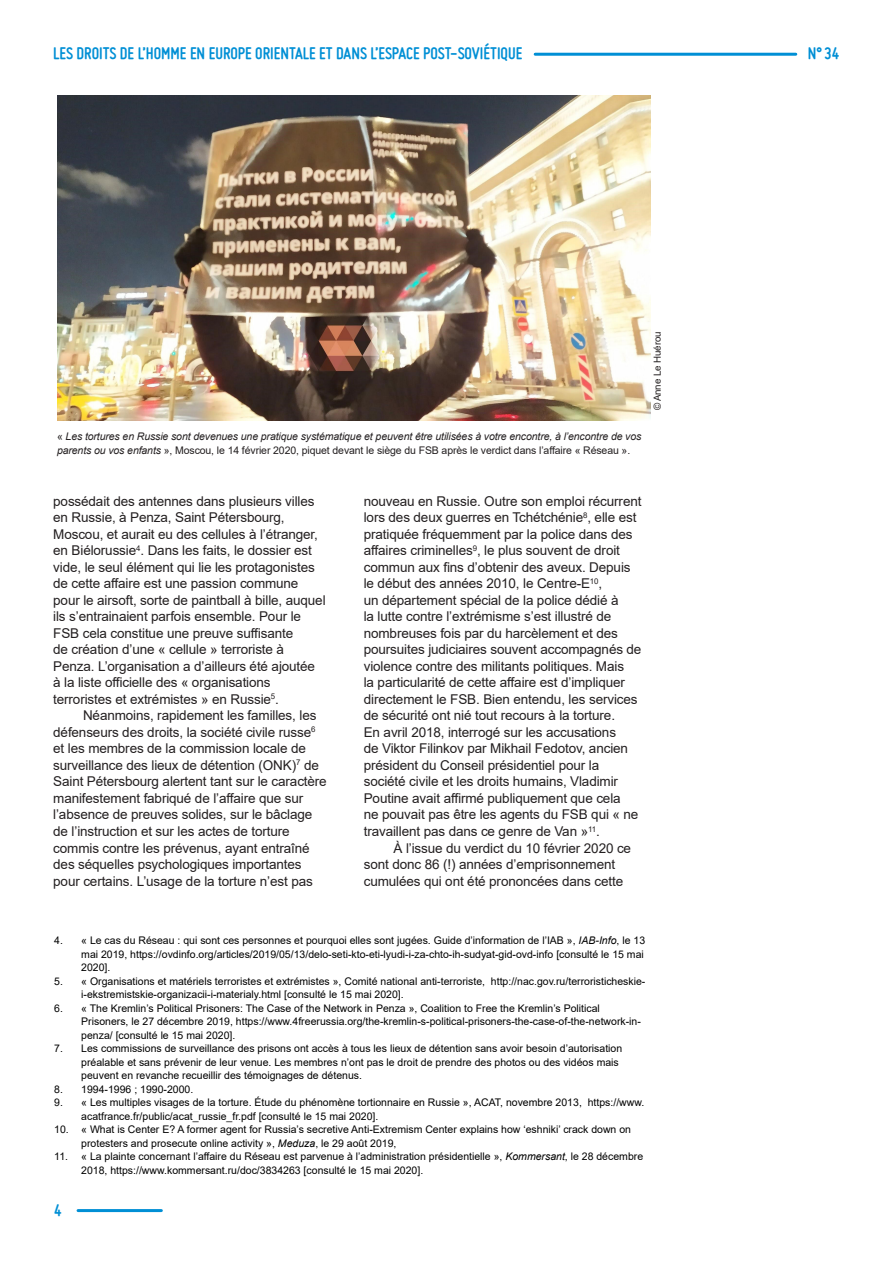
<style>
.page{position:relative;width:893px;height:1263px;background:#fff}
.page>*{position:absolute;margin:0;border:0;box-sizing:border-box;transform-origin:0 0}
.t1{font:700 18px "Miso";color:#008fd5}
._05Texte2{font:13.5px/16.5px "Arial";letter-spacing:-.01em;color:#231f20}
._11Notes{font:10.5px/13.5px "Arial";color:#000}
._12Légendes{font:italic 10.5px/13.5px "Arial";letter-spacing:-.01em;color:#231f20}
.t2{font:9.75px "Arial";letter-spacing:-.01em;color:#231f20}
.s1{font-style:normal}
.s2{font-style:italic}
</style>
<div class="page">
<hr style="left:535px;top:53px;width:261px;height:3px;background:#008fd5">
<hr style="left:78px;top:1209px;width:83px;height:3px;background:#008fd5">
<img style="left:57px;top:96px;width:594px;height:324px">
<h1 class="t1" style="left:53px;top:43px;width:471px">LES DROITS DE L’HOMME EN EUROPE ORIENTALE ET DANS L’ESPACE POST-SOVIÉTIQUE</h1>
<h1 class="t1" style="left:808px;top:43px;width:33px">N° 34</h1>
<p class="_12Légendes" style="left:57px;top:430px;width:586px"><span class="s1">«</span> Les tortures en Russie sont devenues une pratique systématique et peuvent être utilisées à votre encontre, à l’encontre de vos parents ou vos enfants <span class="s1">», Moscou, le 14 février 2020, piquet devant le siège du FSB après le verdict dans l’affaire « Réseau ».</span></p>
<p class="t2" style="left:651px;top:410px;width:80px;rotate:-90deg">© Anne Le Huérou</p>
<p class="_05Texte2" style="left:53px;top:493px;width:274px">possédait des antennes dans plusieurs villes en Russie, à Penza, Saint Pétersbourg, Moscou, et aurait eu des cellules à l’étranger, en Biélorussie<sup>4</sup>. Dans les faits, le dossier est vide, le seul élément qui lie les protagonistes de cette affaire est une passion commune pour le airsoft, sorte de paintball à bille, auquel ils s’entrainaient parfois ensemble. Pour le FSB cela constitue une preuve suffisante<br>de création d’une « cellule » terroriste à Penza. L’organisation a d’ailleurs été ajoutée à la liste officielle des « organisations terroristes et extrémistes » en Russie<sup>5</sup>.</p>
<p class="_05Texte2" style="left:53px;top:707px;width:275px;text-indent:30px">Néanmoins, rapidement les familles, les défenseurs des droits, la société civile russe<sup>6 </sup>et les membres de la commission locale de surveillance des lieux de détention (ONK)<sup>7</sup> de Saint Pétersbourg alertent tant sur le caractère manifestement fabriqué de l’affaire que sur l’absence de preuves solides, sur le bâclage de l’instruction et sur les actes de torture commis contre les prévenus, ayant entraîné des séquelles psychologiques importantes pour certains. L’usage de la torture n’est pas</p>
<p class="_05Texte2" style="left:364px;top:493px;width:279px">nouveau en Russie. Outre son emploi récurrent lors des deux guerres en Tchétchénie<sup>8</sup>, elle est pratiquée fréquemment par la police dans des affaires criminelles<sup>9</sup>, le plus souvent de droit commun aux fins d’obtenir des aveux. Depuis le début des années 2010, le Centre-E<sup>10</sup>,<br>un département spécial de la police dédié à<br>la lutte contre l’extrémisme s’est illustré de nombreuses fois par du harcèlement et des poursuites judiciaires souvent accompagnés de violence contre des militants politiques. Mais<br>la particularité de cette affaire est d’impliquer directement le FSB. Bien entendu, les services de sécurité ont nié tout recours à la torture.<br>En avril 2018, interrogé sur les accusations<br>de Viktor Filinkov par Mikhail Fedotov, ancien président du Conseil présidentiel pour la société civile et les droits humains, Vladimir Poutine avait affirmé publiquement que cela<br>ne pouvait pas être les agents du FSB qui « ne travaillent pas dans ce genre de Van »<sup>11</sup>.</p>
<p class="_05Texte2" style="left:364px;top:839px;width:269px;text-indent:30px">À l’issue du verdict du 10 février 2020 ce sont donc 86 (!) années d’emprisonnement cumulées qui ont été prononcées dans cette</p>
<p class="_11Notes" style="left:81px;top:934px;width:565px;text-indent:-27px">4. « Le cas du Réseau : qui sont ces personnes et pourquoi elles sont jugées. Guide d’information de l’IAB », <span class="s2">IAB-Info</span>, le 13 mai 2019, https://ovdinfo.org/articles/2019/05/13/delo-seti-kto-eti-lyudi-i-za-chto-ih-sudyat-gid-ovd-info [consulté le 15 mai<br>2020].</p>
<p class="_11Notes" style="left:81px;top:974px;width:566px;text-indent:-27px">5. « Organisations et matériels terroristes et extrémistes », Comité national anti-terroriste, http://nac.gov.ru/terroristicheskie&shy;i-ekstremistskie-organizacii-i-materialy.html [consulté le 15 mai 2020].</p>
<p class="_11Notes" style="left:81px;top:1001px;width:561px;text-indent:-27px">6. « The Kremlin’s Political Prisoners: The Case of the Network in Penza », Coalition to Free the Kremlin’s Political<br>Prisoners, le 27 décembre 2019, https://www.4freerussia.org/the-kremlin-s-political-prisoners-the-case-of-the-network-in&shy;penza/ [consulté le 15 mai 2020].</p>
<p class="_11Notes" style="left:81px;top:1042px;width:542px;text-indent:-27px">7. Les commissions de surveillance des prisons ont accès à tous les lieux de détention sans avoir besoin d’autorisation préalable et sans prévenir de leur venue. Les membres n’ont pas le droit de prendre des photos ou des vidéos mais peuvent en revanche recueillir des témoignages de détenus.</p>
<p class="_11Notes" style="left:54px;top:1082px;width:141px">8. 1994-1996 ; 1990-2000.</p>
<p class="_11Notes" style="left:81px;top:1096px;width:565px;text-indent:-27px">9. « Les multiples visages de la torture. Étude du phénomène tortionnaire en Russie », ACAT, novembre 2013, https://www. acatfrance.fr/public/acat_russie_fr.pdf [consulté le 15 mai 2020].</p>
<p class="_11Notes" style="left:81px;top:1123px;width:551px;text-indent:-27px">10. « What is Center E? A former agent for Russia’s secretive Anti-Extremism Center explains how ‘eshniki’ crack down on protesters and prosecute online activity », <span class="s2">Meduza</span>, le 29 août 2019,</p>
<p class="_11Notes" style="left:81px;top:1150px;width:563px;text-indent:-27px">11. « La plainte concernant l’affaire du Réseau est parvenue à l’administration présidentielle », <span class="s2">Kommersant</span>, le 28 décembre<br>2018, https://www.kommersant.ru/doc/3834263 [consulté le 15 mai 2020].</p>
<h1 class="t1" style="left:54px;top:1199px;width:9px">4</h1>
</div>
